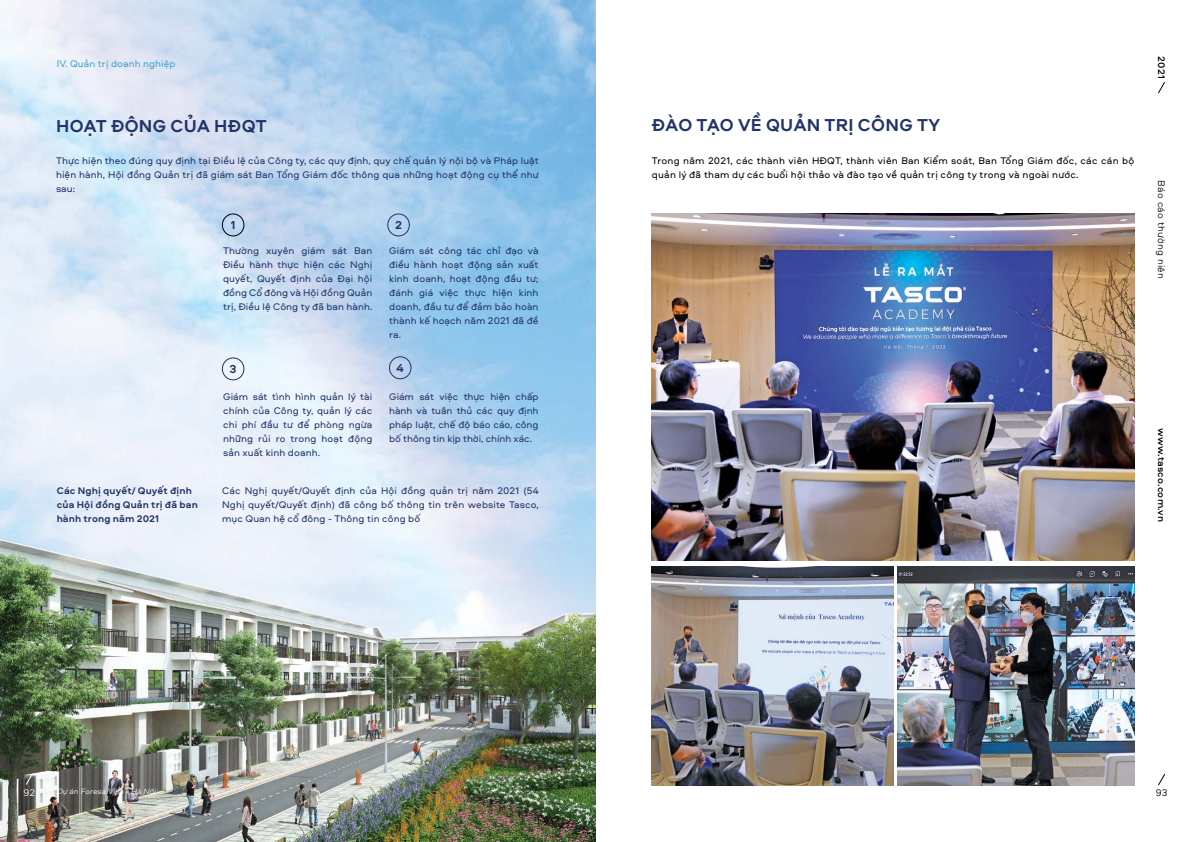
<style>
.page{position:relative;width:1191px;height:842px;background:#fff}
.page>*{position:absolute;margin:0;border:0;box-sizing:border-box;transform-origin:0 0}
.t1{font:700 18px "Tasco Aeroport";letter-spacing:.015em;color:#213468}
.t2{font:700 12px "Tasco Aeroport";color:#213468}
.t3{font:10px/14px "Tasco Aeroport";letter-spacing:.01em;color:#213468;text-align:justify}
.t4{font:10px/14px "Tasco Aeroport";letter-spacing:.025em;color:#000}
.t5{font:700 10px/14px "Tasco Aeroport";letter-spacing:.01em;color:#213468}
.t6{font:10px "Tasco Aeroport";letter-spacing:.01em;color:#3ea3cb}
.t7{font:500 10px "Tasco Aeroport";letter-spacing:.025em;color:#000}
.t8{font:300 10px "Tasco Aeroport";letter-spacing:.025em;color:#000}
.t9{font:300 10px "Tasco Aeroport";color:#fff}
.t10{font:italic 300 8px "Tasco Aeroport";letter-spacing:.01em;color:#fff}
</style>
<div class="page">
<svg style="left:1158px;top:82px;width:7px;height:12px"></svg>
<svg style="left:1158px;top:774px;width:7px;height:12px"></svg>
<img style="left:0;top:0;width:595px;height:842px">
<div style="left:222px;top:214px;width:22px;height:22px;border:1px solid #000;border-radius:50%"></div>
<div style="left:387px;top:214px;width:22px;height:22px;border:1px solid #213468;border-radius:50%"></div>
<div style="left:222px;top:358px;width:22px;height:22px;border:1px solid #213468;border-radius:50%"></div>
<div style="left:389px;top:356px;width:22px;height:23px;border:1px solid #213468;border-radius:50%"></div>
<img style="left:652px;top:214px;width:482px;height:346px">
<img style="left:652px;top:566px;width:241px;height:219px">
<img style="left:897px;top:566px;width:237px;height:219px">
<svg style="left:26px;top:773px;width:7px;height:13px"></svg>
<p class="t6" style="left:57px;top:56px;width:120px">IV. Quản trị doanh nghiệp</p>
<h1 class="t1" style="left:56px;top:111px;width:212px">HOẠT ĐỘNG CỦA HĐQT</h1>
<p class="t3" style="left:56px;top:152px;width:484px">Thực hiện theo đúng quy định tại Điều lệ của Công ty, các quy định, quy chế quản lý nội bộ và Pháp luật hiện hành, Hội đồng Quản trị đã giám sát Ban Tổng Giám đốc thông qua những hoạt động cụ thể như sau:</p>
<p class="t2" style="left:231px;top:215px;width:6px">1</p>
<p class="t2" style="left:395px;top:215px;width:9px">2</p>
<p class="t3" style="left:223px;top:243px;width:151px">Thường xuyên giám sát Ban Điều hành thực hiện các Nghị quyết, Quyết định của Đại hội đồng Cổ đông và Hội đồng Quản trị, Điều lệ Công ty đã ban hành.</p>
<p class="t3" style="left:389px;top:243px;width:151px">Giám sát công tác chỉ đạo và điều hành hoạt động sản xuất kinh doanh, hoạt động đầu tư; đánh giá việc thực hiện kinh doanh, đầu tư để đảm bảo hoàn thành kế hoạch năm 2021 đã đề ra.</p>
<p class="t2" style="left:230px;top:359px;width:9px">3</p>
<p class="t2" style="left:396px;top:358px;width:9px">4</p>
<p class="t3" style="left:223px;top:388px;width:151px">Giám sát tình hình quản lý tài chính của Công ty, quản lý các chi phí đầu tư để phòng ngừa những rủi ro trong hoạt động sản xuất kinh doanh.</p>
<p class="t3" style="left:389px;top:388px;width:151px">Giám sát việc thực hiện chấp hành và tuân thủ các quy định pháp luật, chế độ báo cáo, công bố thông tin kịp thời, chính xác.</p>
<p class="t5" style="left:57px;top:482px;width:143px">Các Nghị quyết/ Quyết định của Hội đồng Quản trị đã ban hành trong năm 2021</p>
<p class="t3" style="left:222px;top:482px;width:318px">Các Nghị quyết/Quyết định của Hội đồng quản trị năm 2021 (54<br>Nghị quyết/Quyết định) đã công bố thông tin trên website Tasco, mục Quan hệ cổ đông - Thông tin công bố</p>
<p class="t9" style="left:24px;top:785px;width:13px">92</p>
<p class="t10" style="left:57px;top:785px;width:101px">Dự án Foresa Villa - Hà Nội</p>
<h1 class="t1" style="left:652px;top:110px;width:290px">ĐÀO TẠO VỀ QUẢN TRỊ CÔNG TY</h1>
<p class="t4" style="left:652px;top:152px;width:484px">Trong năm 2021, các thành viên HĐQT, thành viên Ban Kiểm soát, Ban Tổng Giám đốc, các cán bộ quản lý đã tham dự các buổi hội thảo và đào tạo về quản trị công ty trong và ngoài nước.</p>
<p class="t7" style="left:1169px;top:56px;width:24px;rotate:90deg">2021</p>
<p class="t8" style="left:1169px;top:180px;width:100px;rotate:90deg">Báo cáo thường niên</p>
<p class="t7" style="left:1169px;top:428px;width:95px;rotate:90deg">www.tasco.com.vn</p>
<p class="t8" style="left:1155px;top:785px;width:13px">93</p>
</div>
